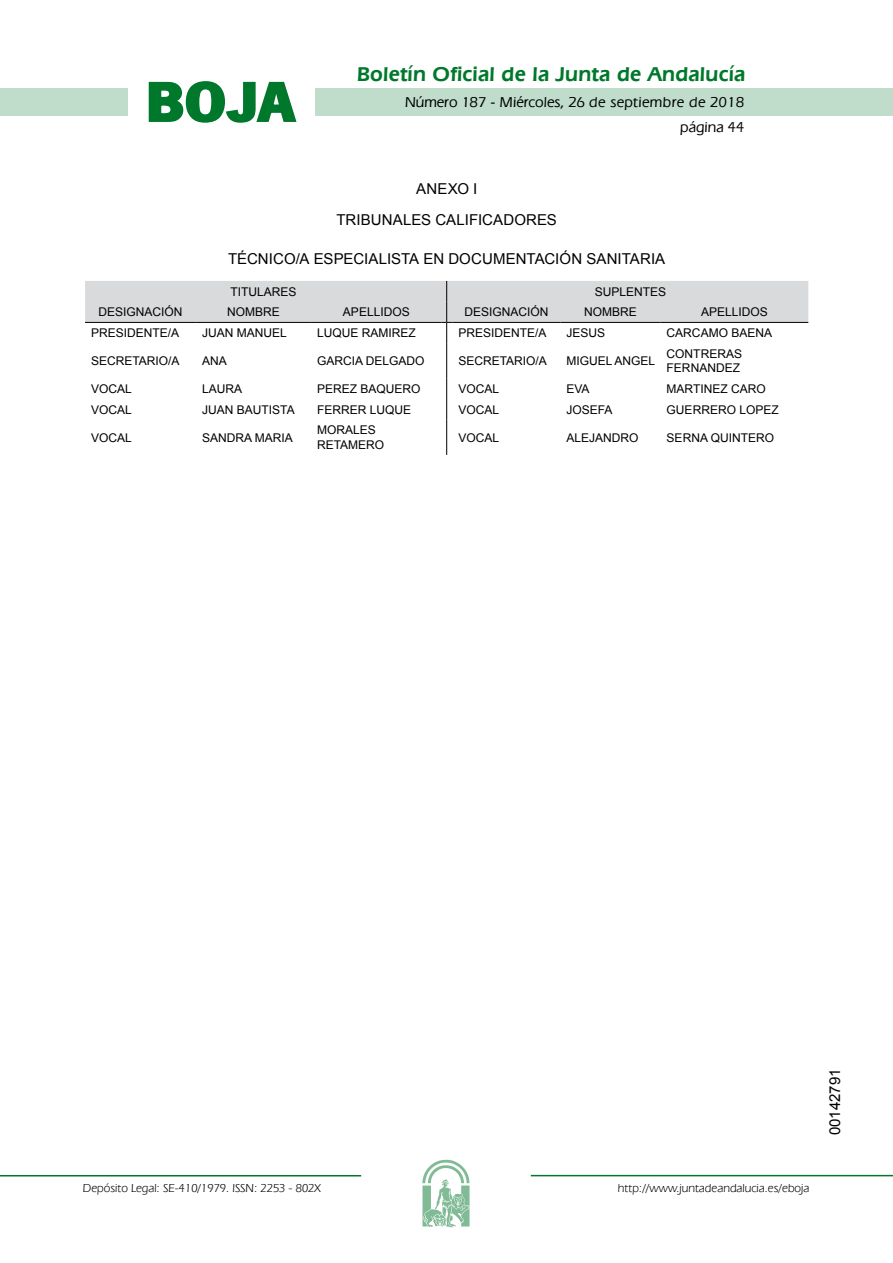
<style>
.page{position:relative;width:893px;height:1263px;background:#fff}
.page>*{position:absolute;margin:0;border:0;box-sizing:border-box;transform-origin:0 0}
.t1{font:700 57.75px "News Got T";color:#00782c;scale:1.14 1}
.t2{font:600 21px "Eras IT Cby BT";letter-spacing:.01em;color:#00782c}
.t3{font:15px/30.8px "Arial";color:#000;text-align:center}
.t4{font:500 15px/24.5px "Eras IT Cby BT";color:#000;text-align:right}
.t5{font:12px/14.4px "Arial";color:#000}
.t6{font:12px "Eras IT Cby BT";color:#000}
</style>
<div class="page">
<div style="left:315px;top:88px;width:577px;height:28px;background:#bfddca"></div>
<div style="left:0;top:88px;width:128px;height:28px;background:#bfddca"></div>
<hr style="left:0;top:1175px;width:361px;height:2px;background:#00782c">
<svg style="left:422px;top:1159px;width:47px;height:68px"></svg>
<hr style="left:531px;top:1175px;width:361px;height:1px;background:#00782c">
<svg style="left:148px;top:81px;width:149px;height:42px"></svg>
<hr style="left:446px;top:343px;width:1px;height:35px;background:#000">
<svg style="left:446px;top:378px;width:1px;height:42px"></svg>
<hr style="left:446px;top:420px;width:1px;height:35px;background:#000">
<svg style="left:85px;top:281px;width:723px;height:62px"></svg>
<hr style="left:452px;top:322px;width:108px;height:1px;background:#000">
<hr style="left:560px;top:322px;width:100px;height:1px;background:#000">
<hr style="left:660px;top:322px;width:148px;height:1px;background:#000">
<h1 class="t1" style="left:145px;top:68px;width:133px">BOJA</h1>
<h2 class="t2" style="left:357px;top:62px;width:390px">Boletín Oficial de la Junta de Andalucía</h2>
<p class="t4" style="left:405px;top:90px;width:341px">Número 187 - Miércoles, 26 de septiembre de 2018 página 44</p>
<p class="t3" style="left:336px;top:173px;width:222px">ANEXO I<br>TRIBUNALES CALIFICADORES</p>
<p class="t3" style="left:228px;top:243px;width:439px">TÉCNICO/A ESPECIALISTA EN DOCUMENTACIÓN SANITARIA</p>
<p class="t5" style="left:230px;top:284px;width:68px">TITULARES</p>
<p class="t5" style="left:594px;top:284px;width:73px">SUPLENTES</p>
<p class="t5" style="left:99px;top:305px;width:86px">DESIGNACIÓN</p>
<p class="t5" style="left:227px;top:305px;width:54px">NOMBRE</p>
<p class="t5" style="left:343px;top:305px;width:68px">APELLIDOS</p>
<p class="t5" style="left:464px;top:305px;width:86px">DESIGNACIÓN</p>
<p class="t5" style="left:584px;top:305px;width:54px">NOMBRE</p>
<p class="t5" style="left:701px;top:305px;width:68px">APELLIDOS</p>
<p class="t5" style="left:91px;top:326px;width:90px">PRESIDENTE/A</p>
<p class="t5" style="left:202px;top:326px;width:86px">JUAN MANUEL</p>
<p class="t5" style="left:317px;top:326px;width:100px">LUQUE RAMIREZ</p>
<p class="t5" style="left:458px;top:326px;width:90px">PRESIDENTE/A</p>
<p class="t5" style="left:566px;top:326px;width:40px">JESUS</p>
<p class="t5" style="left:666px;top:326px;width:107px">CARCAMO BAENA</p>
<p class="t5" style="left:91px;top:354px;width:90px">SECRETARIO/A</p>
<p class="t5" style="left:202px;top:354px;width:26px">ANA</p>
<p class="t5" style="left:317px;top:354px;width:109px">GARCIA DELGADO</p>
<p class="t5" style="left:458px;top:354px;width:90px">SECRETARIO/A</p>
<p class="t5" style="left:566px;top:354px;width:90px">MIGUEL ANGEL</p>
<p class="t5" style="left:666px;top:347px;width:77px">CONTRERAS<br>FERNANDEZ</p>
<p class="t5" style="left:91px;top:382px;width:42px">VOCAL</p>
<p class="t5" style="left:202px;top:382px;width:42px">LAURA</p>
<p class="t5" style="left:317px;top:382px;width:105px">PEREZ BAQUERO</p>
<p class="t5" style="left:458px;top:382px;width:42px">VOCAL</p>
<p class="t5" style="left:566px;top:382px;width:25px">EVA</p>
<p class="t5" style="left:666px;top:382px;width:101px">MARTINEZ CARO</p>
<p class="t5" style="left:91px;top:402px;width:42px">VOCAL</p>
<p class="t5" style="left:202px;top:402px;width:94px">JUAN BAUTISTA</p>
<p class="t5" style="left:317px;top:402px;width:96px">FERRER LUQUE</p>
<p class="t5" style="left:458px;top:402px;width:42px">VOCAL</p>
<p class="t5" style="left:566px;top:402px;width:48px">JOSEFA</p>
<p class="t5" style="left:666px;top:402px;width:114px">GUERRERO LOPEZ</p>
<p class="t5" style="left:91px;top:430px;width:42px">VOCAL</p>
<p class="t5" style="left:202px;top:430px;width:92px">SANDRA MARIA</p>
<p class="t5" style="left:317px;top:423px;width:69px">MORALES<br>RETAMERO</p>
<p class="t5" style="left:458px;top:430px;width:42px">VOCAL</p>
<p class="t5" style="left:566px;top:430px;width:74px">ALEJANDRO</p>
<p class="t5" style="left:666px;top:430px;width:109px">SERNA QUINTERO</p>
<p class="t6" style="left:83px;top:1181px;width:239px">Depósito Legal: SE-410/1979. ISSN: 2253 - 802X</p>
<p class="t6" style="left:618px;top:1181px;width:193px">http://www.juntadeandalucia.es/eboja</p>
<p class="t3" style="left:819px;top:1135px;width:68px;rotate:-90deg">00142791</p>
</div>
